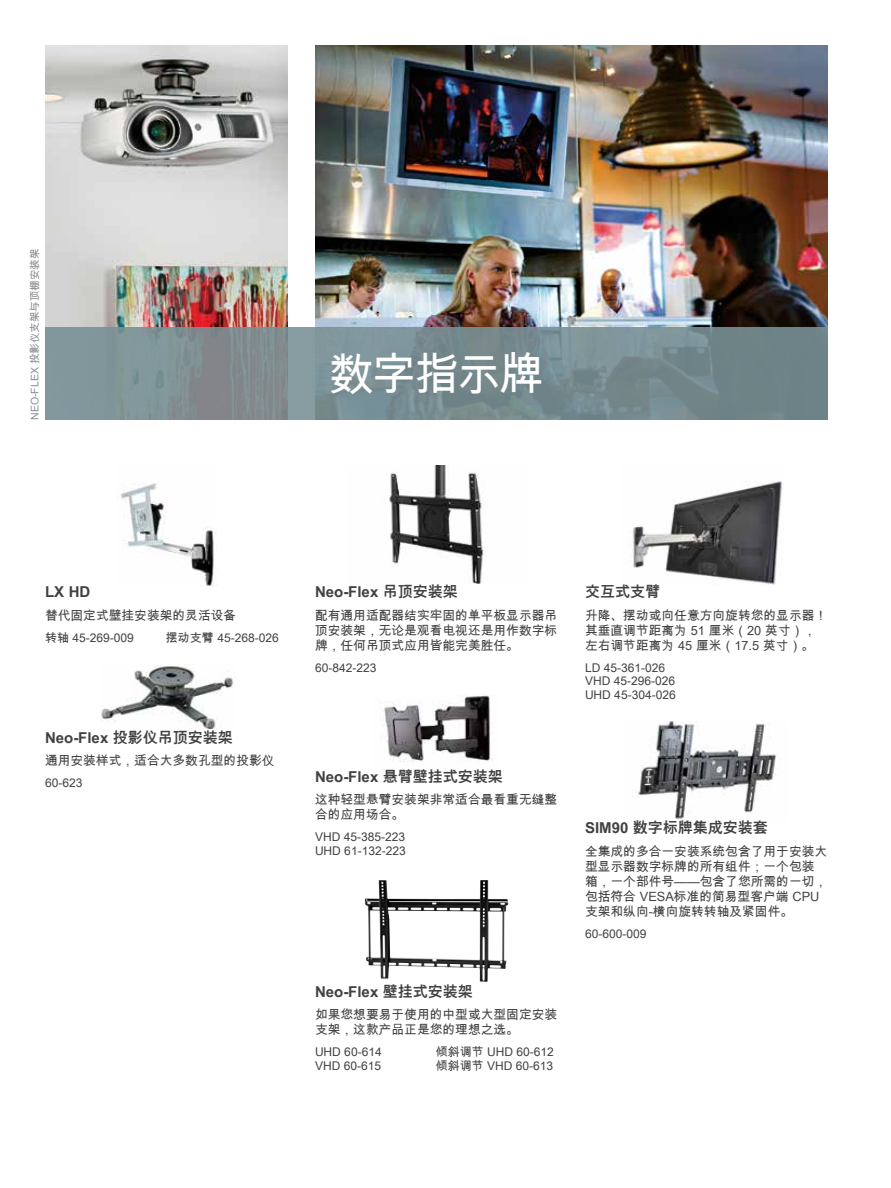
<style>
.page{position:relative;width:891px;height:1188px;background:#fff}
.page>*{position:absolute;margin:0;border:0;box-sizing:border-box;transform-origin:0 0}
.t1{font:45px "Arial Unicode MS";letter-spacing:-.06em;color:#fff}
.t2{font:700 15px "Arial Unicode MS";color:#414042}
.t3{font:12.75px/15px "Arial Unicode MS";color:#414042}
.t4{font:12px/13.5px "Arial Unicode MS";color:#414042}
.t5{font:10.5px "Arial Unicode MS";color:#8a8c8e}
</style>
<div class="page">
<img style="left:45px;top:45px;width:243px;height:282px">
<img style="left:315px;top:45px;width:513px;height:282px">
<img style="left:120px;top:483px;width:94px;height:103px">
<img style="left:101px;top:664px;width:135px;height:66px">
<img style="left:389px;top:465px;width:95px;height:119px">
<img style="left:382px;top:694px;width:110px;height:68px">
<img style="left:364px;top:880px;width:144px;height:102px">
<img style="left:632px;top:481px;width:151px;height:104px">
<img style="left:632px;top:721px;width:146px;height:99px">
<svg style="left:45px;top:327px;width:783px;height:93px;background:#798d91"></svg>
<p class="t5" style="left:27px;top:420px;width:173px;rotate:-90deg">NEO-FLEX 投影仪支架与顶棚安装架</p>
<h1 class="t1" style="left:329px;top:341px;width:216px">数字指示牌</h1>
<p class="t2" style="left:45px;top:581px;width:47px">LX HD</p>
<p class="t3" style="left:45px;top:608px;width:193px">替代固定式壁挂安装架的灵活设备</p>
<p class="t4" style="left:45px;top:631px;width:90px">转轴 45-269-009</p>
<p class="t4" style="left:166px;top:631px;width:115px">摆动支臂 45-268-026</p>
<p class="t2" style="left:45px;top:726px;width:189px">Neo-Flex 投影仪吊顶安装架</p>
<p class="t3" style="left:45px;top:753px;width:231px">通用安装样式，适合大多数孔型的投影仪</p>
<p class="t4" style="left:45px;top:776px;width:39px">60-623</p>
<p class="t2" style="left:315px;top:581px;width:144px">Neo-Flex 吊顶安装架</p>
<p class="t3" style="left:315px;top:608px;width:244px;text-align:justify">配有通用适配器结实牢固的单平板显示器吊顶安装架，无论是观看电视还是用作数字标牌，任何吊顶式应用皆能完美胜任。</p>
<p class="t4" style="left:315px;top:661px;width:63px">60-842-223</p>
<p class="t2" style="left:315px;top:765px;width:189px">Neo-Flex 悬臂壁挂式安装架</p>
<p class="t3" style="left:315px;top:792px;width:244px">这种轻型悬臂安装架非常适合最看重无缝整合的应用场合。</p>
<p class="t4" style="left:315px;top:830px;width:92px">VHD 45-385-223<br>UHD 61-132-223</p>
<p class="t2" style="left:315px;top:980px;width:159px">Neo-Flex 壁挂式安装架</p>
<p class="t3" style="left:315px;top:1007px;width:244px">如果您想要易于使用的中型或大型固定安装支架，这款产品正是您的理想之选。</p>
<p class="t4" style="left:315px;top:1045px;width:68px">UHD 60-614<br>VHD 60-615</p>
<p class="t4" style="left:436px;top:1045px;width:120px">倾斜调节 UHD 60-612倾斜调节 VHD 60-613</p>
<p class="t2" style="left:585px;top:581px;width:76px">交互式支臂</p>
<p class="t3" style="left:585px;top:608px;width:244px">升降、摆动或向任意方向旋转您的显示器！其垂直调节距离为 51 厘米（20 英寸），左右调节距离为 45 厘米（17.5 英寸）。</p>
<p class="t4" style="left:585px;top:661px;width:92px">LD 45-361-026<br>VHD 45-296-026<br>UHD 45-304-026</p>
<p class="t2" style="left:585px;top:817px;width:184px">SIM90 数字标牌集成安装套</p>
<p class="t3" style="left:585px;top:844px;width:244px">全集成的多合一安装系统包含了用于安装大型显示器数字标牌的所有组件；一个包装箱，一个部件号——包含了您所需的一切，包括符合 VESA标准的简易型客户端 CPU支架和纵向-横向旋转转轴及紧固件。</p>
<p class="t4" style="left:585px;top:927px;width:63px">60-600-009</p>
</div>
